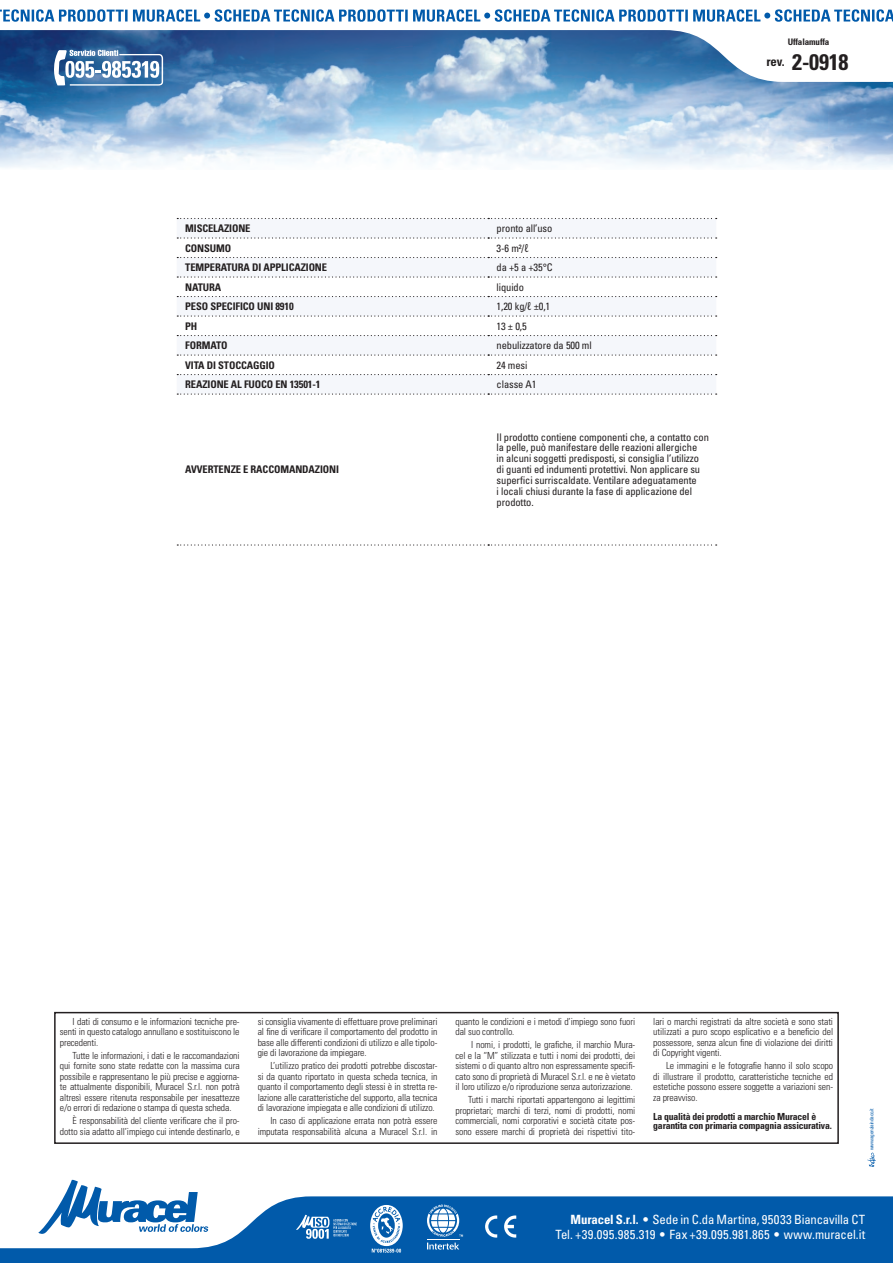
<style>
.page{position:relative;width:893px;height:1263px;background:#fff}
.page>*{position:absolute;margin:0;border:0;box-sizing:border-box;transform-origin:0 0}
.Revisione{font:700 condensed 22.5px "Univers LT Std";color:#231f20}
.t1{font:condensed 12.75px/15.3px "Univers LT Std";color:#fff;text-align:right}
.t2{font:700 condensed 12.75px "Univers LT Std";color:#231f20}
.Schema_tecnico_per_S{font:condensed 10.5px/10.9px "Univers LT Std";letter-spacing:-.01em;color:#231f20}
.Schema_tecnico_per_S-2{font:700 condensed 10.5px "Univers LT Std";letter-spacing:-.01em;color:#231f20}
.Note{font:300 condensed 9.75px/10.5px "Univers LT Std";letter-spacing:-.01em;color:#231f20;text-align:justify}
.Note-2{font:700 condensed 9.75px/9px "Univers LT Std";letter-spacing:-.02em;color:#231f20}
.Nome_prodotto{font:700 condensed 9px "Univers LT Std";letter-spacing:-.01em;color:#231f20}
.t3{font:condensed 5.25px "Univers LT Std";letter-spacing:-.05em;color:#015aaa}
.s1{font-weight:700}
.s2{font-stretch:normal}
</style>
<div class="page">
<img style="left:0;top:82px;width:893px;height:86px">
<svg style="left:64px;top:1179px;width:134px;height:17px"></svg>
<svg style="left:0;top:1196px;width:893px;height:67px;fill:#015aaa"></svg>
<svg style="left:485px;top:1215px;width:31px;height:22px"></svg>
<svg style="left:296px;top:1215px;width:61px;height:24px"></svg>
<svg style="left:51px;top:82px;width:112px;height:4px"></svg>
<svg style="left:867px;top:1153px;width:9px;height:14px"></svg>
<svg style="left:370px;top:1205px;width:33px;height:47px"></svg>
<svg style="left:0;top:30px;width:893px;height:52px"></svg>
<svg style="left:0;top:9px;width:893px;height:13px"></svg>
<svg style="left:427px;top:1204px;width:36px;height:45px"></svg>
<svg style="left:177px;top:219px;width:539px;height:157px;fill:#f5f7fb"></svg>
<svg style="left:177px;top:237px;width:540px;height:2px"></svg>
<svg style="left:177px;top:257px;width:540px;height:1px"></svg>
<svg style="left:177px;top:276px;width:540px;height:2px"></svg>
<svg style="left:177px;top:296px;width:540px;height:1px"></svg>
<svg style="left:177px;top:315px;width:540px;height:2px"></svg>
<svg style="left:177px;top:335px;width:540px;height:1px"></svg>
<svg style="left:177px;top:354px;width:540px;height:2px"></svg>
<svg style="left:177px;top:374px;width:540px;height:1px"></svg>
<svg style="left:177px;top:393px;width:540px;height:2px"></svg>
<svg style="left:177px;top:544px;width:540px;height:2px"></svg>
<svg style="left:177px;top:218px;width:540px;height:1px"></svg>
<div style="left:54px;top:1012px;width:785px;height:132px;border:2px solid #231f20"></div>
<p class="Nome_prodotto" style="left:788px;top:36px;width:43px">Uffalamuffa</p>
<h2 class="t2" style="left:766px;top:54px;width:20px">rev.</h2>
<p class="Revisione" style="left:792px;top:48px;width:58px">2-0918</p>
<p class="Schema_tecnico_per_S-2" style="left:185px;top:222px;width:67px">MISCELAZIONE</p>
<p class="Schema_tecnico_per_S" style="left:497px;top:223px;width:57px">pronto all’uso</p>
<p class="Schema_tecnico_per_S-2" style="left:185px;top:241px;width:48px">CONSUMO</p>
<p class="Schema_tecnico_per_S" style="left:497px;top:242px;width:33px">3-6 m²/ℓ</p>
<p class="Schema_tecnico_per_S-2" style="left:185px;top:261px;width:143px">TEMPERATURA DI APPLICAZIONE</p>
<p class="Schema_tecnico_per_S" style="left:497px;top:262px;width:58px">da +5 a +35°C</p>
<p class="Schema_tecnico_per_S-2" style="left:185px;top:280px;width:38px">NATURA</p>
<p class="Schema_tecnico_per_S" style="left:497px;top:281px;width:29px">liquido</p>
<p class="Schema_tecnico_per_S-2" style="left:185px;top:300px;width:110px">PESO SPECIFICO UNI 8910</p>
<p class="Schema_tecnico_per_S" style="left:497px;top:301px;width:55px">1,20 kg/ℓ ±0,1</p>
<p class="Schema_tecnico_per_S-2" style="left:185px;top:319px;width:14px">PH</p>
<p class="Schema_tecnico_per_S" style="left:497px;top:320px;width:32px">13 ± 0,5</p>
<p class="Schema_tecnico_per_S-2" style="left:185px;top:339px;width:44px">FORMATO</p>
<p class="Schema_tecnico_per_S" style="left:497px;top:340px;width:97px">nebulizzatore da 500 ml</p>
<p class="Schema_tecnico_per_S-2" style="left:185px;top:358px;width:91px">VITA DI STOCCAGGIO</p>
<p class="Schema_tecnico_per_S" style="left:497px;top:359px;width:32px">24 mesi</p>
<p class="Schema_tecnico_per_S-2" style="left:185px;top:378px;width:137px">REAZIONE AL FUOCO EN 13501-1</p>
<p class="Schema_tecnico_per_S" style="left:497px;top:379px;width:41px">classe A1</p>
<p class="Schema_tecnico_per_S-2" style="left:185px;top:463px;width:155px">AVVERTENZE E RACCOMANDAZIONI</p>
<p class="Schema_tecnico_per_S" style="left:497px;top:431px;width:214px">Il prodotto contiene componenti che, a contatto con la pelle, può manifestare delle reazioni allergiche<br>in alcuni soggetti predisposti, si consiglia l’utilizzo di guanti ed indumenti protettivi. Non applicare su superfici surriscaldate. Ventilare adeguatamente<br>i locali chiusi durante la fase di applicazione del prodotto.</p>
<p class="Note" style="left:60px;top:1016px;width:181px;text-indent:13px">I dati di consumo e le informazioni tecniche pre&shy;senti in questo catalogo annullano e sostituiscono le precedenti.</p>
<p class="Note" style="left:60px;top:1050px;width:181px;text-indent:13px">Tutte le informazioni, i dati e le raccomandazioni qui fornite sono state redatte con la massima cura possibile e rappresentano le più precise e aggiorna&shy;te attualmente disponibili, Muracel S.r.l. non potrà altresì essere ritenuta responsabile per inesattezze e/o errori di redazione o stampa di questa scheda.</p>
<p class="Note" style="left:60px;top:1115px;width:181px;text-align:right">È responsabilità del cliente verificare che il pro&shy;dotto sia adatto all’impiego cui intende destinarlo, e</p>
<p class="Note" style="left:258px;top:1016px;width:181px">si consiglia vivamente di effettuare prove preliminari al fine di verificare il comportamento del prodotto in base alle differenti condizioni di utilizzo e alle tipolo&shy;gie di lavorazione da impiegare.</p>
<p class="Note" style="left:258px;top:1060px;width:181px;text-indent:13px">L’utilizzo pratico dei prodotti potrebbe discostar&shy;si da quanto riportato in questa scheda tecnica, in quanto il comportamento degli stessi è in stretta re&shy;lazione alle caratteristiche del supporto, alla tecnica di lavorazione impiegata e alle condizioni di utilizzo.</p>
<p class="Note" style="left:258px;top:1115px;width:181px;text-align:right">In caso di applicazione errata non potrà essere imputata responsabilità alcuna a Muracel S.r.l. in</p>
<p class="Note" style="left:455px;top:1016px;width:181px">quanto le condizioni e i metodi d’impiego sono fuori dal suo controllo.</p>
<p class="Note" style="left:455px;top:1039px;width:181px;text-indent:16px">I nomi, i prodotti, le grafiche, il marchio Mura&shy;cel e la “M” stilizzata e tutti i nomi dei prodotti, dei sistemi o di quanto altro non espressamente specifi&shy;cato sono di proprietà di Muracel S.r.l. e ne è vietato il loro utilizzo e/o riproduzione senza autorizzazione.</p>
<p class="Note" style="left:455px;top:1094px;width:181px;text-indent:13px">Tutti i marchi riportati appartengono ai legittimi proprietari; marchi di terzi, nomi di prodotti, nomi commerciali, nomi corporativi e società citate pos&shy;sono essere marchi di proprietà dei rispettivi tito-</p>
<p class="Note" style="left:653px;top:1016px;width:181px">lari o marchi registrati da altre società e sono stati utilizzati a puro scopo esplicativo e a beneficio del possessore, senza alcun fine di violazione dei diritti di Copyright vigenti.</p>
<p class="Note" style="left:653px;top:1060px;width:181px;text-indent:13px">Le immagini e le fotografie hanno il solo scopo di illustrare il prodotto, caratteristiche tecniche ed estetiche possono essere soggette a variazioni sen&shy;za preavviso.</p>
<p class="Note-2" style="left:653px;top:1112px;width:180px">La qualità dei prodotti a marchio Muracel è garantita con primaria compagnia assicurativa.</p>
<p class="t3" style="left:868px;top:1150px;width:43px;rotate:-90deg">www.agenziaindaco.it</p>
<h2 class="t1" style="left:555px;top:1211px;width:311px"><span class="s1">Muracel S.r.l.</span> <span class="s2">•</span> Sede in C.da Martina, 95033 Biancavilla CT<br>Tel. +39.095.985.319 <span class="s2">•</span> Fax +39.095.981.865 <span class="s2">•</span> www.muracel.it</h2>
</div>
